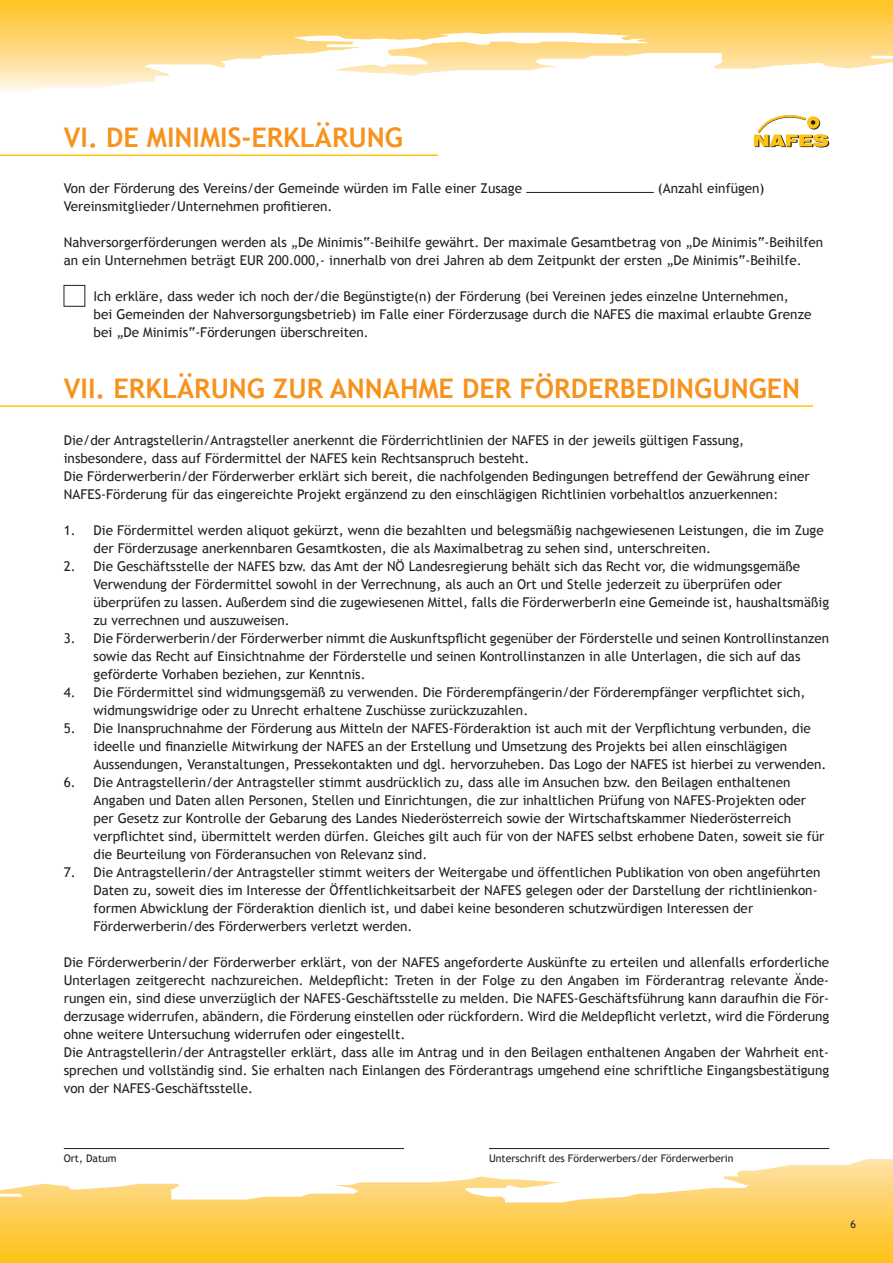
<style>
.page{position:relative;width:893px;height:1263px;background:#fff}
.page>*{position:absolute;margin:0;border:0;box-sizing:border-box;transform-origin:0 0}
.t1{font:700 27px "Trebuchet MS";color:#f7931d}
.t2{font:13.5px/18px "Trebuchet MS";color:#231f20}
.t3{font:10.5px "Trebuchet MS";color:#231f20}
</style>
<div class="page">
<svg style="left:0;top:0;width:893px;height:92px"></svg>
<svg style="left:0;top:1159px;width:893px;height:104px"></svg>
<hr style="left:0;top:154px;width:438px;height:2px;background:#fec210">
<svg style="left:754px;top:115px;width:75px;height:32px"></svg>
<hr style="left:526px;top:192px;width:128px;height:1px;background:#231f20">
<hr style="left:0;top:405px;width:813px;height:2px;background:#fec210">
<hr style="left:64px;top:1148px;width:340px;height:1px;background:#231f20">
<hr style="left:489px;top:1148px;width:340px;height:1px;background:#231f20">
<svg style="left:851px;top:1220px;width:4px;height:8px"></svg>
<h1 class="t1" style="left:64px;top:121px;width:341px">VI. DE MINIMIS-ERKLÄRUNG</h1>
<p class="t2" style="left:64px;top:179px;width:460px">Von der Förderung des Vereins/der Gemeinde würden im Falle einer Zusage</p>
<p class="t2" style="left:658px;top:179px;width:108px">(Anzahl einfügen)</p>
<p class="t2" style="left:64px;top:197px;width:270px">Vereinsmitglieder/Unternehmen profitieren.</p>
<p class="t2" style="left:64px;top:233px;width:761px">Nahversorgerförderungen werden als „De Minimis“-Beihilfe gewährt. Der maximale Gesamtbetrag von „De Minimis“-Beihilfen an ein Unternehmen beträgt EUR 200.000,- innerhalb von drei Jahren ab dem Zeitpunkt der ersten „De Minimis“-Beihilfe.</p>
<p class="t2" style="left:94px;top:287px;width:719px">Ich erkläre, dass weder ich noch der/die Begünstigte(n) der Förderung (bei Vereinen jedes einzelne Unternehmen,<br>bei Gemeinden der Nahversorgungsbetrieb) im Falle einer Förderzusage durch die NAFES die maximal erlaubte Grenze bei „De Minimis“-Förderungen überschreiten.</p>
<h1 class="t1" style="left:64px;top:372px;width:339px">VII. ERKLÄRUNG ZUR ANNAHM</h1>
<h1 class="t1" style="left:439px;top:372px;width:363px">E DER FÖRDERBEDI NGUNGEN</h1>
<p class="t2" style="left:64px;top:431px;width:747px">Die/der Antragstellerin/Antragsteller anerkennt die Förderrichtlinien der NAFES in der jeweils gültigen Fassung, insbesondere, dass auf Fördermittel der NAFES kein Rechtsanspruch besteht.<br>Die Förderwerberin/der Förderwerber erklärt sich bereit, die nachfolgenden Bedingungen betreffend der Gewährung einer NAFES-Förderung für das eingereichte Projekt ergänzend zu den einschlägigen Richtlinien vorbehaltlos anzuerkennen:</p>
<p class="t2" style="left:94px;top:521px;width:732px;text-indent:-30px">1 . Die Fördermittel werden aliquot gekürzt, wenn die bezahlten und belegsmäßig nachgewiesenen Leistungen, die im Zuge der Förderzusage anerkennbaren Gesamtkosten, die als Maximalbetrag zu sehen sind, unterschreiten.</p>
<p class="t2" style="left:94px;top:557px;width:737px;text-indent:-30px">2. Die Geschäftsstelle der NAFES bzw. das Amt der NÖ Landesregierung behält sich das Recht vor, die widmungsgemäße Verwendung der Fördermittel sowohl in der Verrechnung, als auch an Ort und Stelle jederzeit zu überprüfen oder überprüfen zu lassen. Außerdem sind die zugewiesenen Mittel, falls die FörderwerberIn eine Gemeinde ist, haushaltsmäßig zu verrechnen und auszuweisen.</p>
<p class="t2" style="left:94px;top:629px;width:737px;text-indent:-30px">3. Die Förderwerberin/der Förderwerber nimmt die Auskunftspflicht gegenüber der Förderstelle und seinen Kontrollinstanzen sowie das Recht auf Einsichtnahme der Förderstelle und seinen Kontrollinstanzen in alle Unterlagen, die sich auf das geförderte Vorhaben beziehen, zur Kenntnis.</p>
<p class="t2" style="left:94px;top:683px;width:713px;text-indent:-30px">4. Die Fördermittel sind widmungsgemäß zu verwenden. Die Förderempfängerin/der Förderempfänger verpflichtet sich, widmungswidrige oder zu Unrecht erhaltene Zuschüsse zurückzuzahlen.</p>
<p class="t2" style="left:94px;top:719px;width:734px;text-indent:-30px">5. Die Inanspruchnahme der Förderung aus Mitteln der NAFES-Förderaktion ist auch mit der Verpflichtung verbunden, die ideelle und finanzielle Mitwirkung der NAFES an der Erstellung und Umsetzung des Projekts bei allen einschlägigen<br>Aussendungen, Veranstaltungen, Pressekontakten und dgl. hervorzuheben. Das Logo der NAFES ist hierbei zu verwenden.</p>
<p class="t2" style="left:94px;top:773px;width:732px;text-indent:-30px">6. Die Antragstellerin/der Antragsteller stimmt ausdrücklich zu, dass alle im Ansuchen bzw. den Beilagen enthaltenen Angaben und Daten allen Personen, Stellen und Einrichtungen, die zur inhaltlichen Prüfung von NAFES-Projekten oder per Gesetz zur Kontrolle der Gebarung des Landes Niederösterreich sowie der Wirtschaftskammer Niederösterreich verpflichtet sind, übermittelt werden dürfen. Gleiches gilt auch für von der NAFES selbst erhobene Daten, soweit sie für die Beurteilung von Förderansuchen von Relevanz sind.</p>
<p class="t2" style="left:94px;top:863px;width:728px;text-indent:-30px">7. Die Antragstellerin/der Antragsteller stimmt weiters der Weitergabe und öffentlichen Publikation von oben angeführten Daten zu, soweit dies im Interesse der Öffentlichkeitsarbeit der NAFES gelegen oder der Darstellung der richtlinienkon&shy;formen Abwicklung der Förderaktion dienlich ist, und dabei keine besonderen schutzwürdigen Interessen der Förderwerberin/des Förderwerbers verletzt werden.</p>
<p class="t2" style="left:64px;top:953px;width:767px">Die Förderwerberin/der Förderwerber erklärt, von der NAFES angeforderte Auskünfte zu erteilen und allenfalls erforderliche Unterlagen zeitgerecht nachzureichen. Meldepflicht: Treten in der Folge zu den Angaben im Förderantrag relevante Ände&shy;rungen ein, sind diese unverzüglich der NAFES-Geschäftsstelle zu melden. Die NAFES-Geschäftsführung kann daraufhin die För&shy;derzusage widerrufen, abändern, die Förderung einstellen oder rückfordern. Wird die Meldepflicht verletzt, wird die Förderung ohne weitere Untersuchung widerrufen oder eingestellt.<br>Die Antragstellerin/der Antragsteller erklärt, dass alle im Antrag und in den Beilagen enthaltenen Angaben der Wahrheit ent&shy;sprechen und vollständig sind. Sie erhalten nach Einlangen des Förderantrags umgehend eine schriftliche Eingangsbestätigung von der NAFES-Geschäftsstelle.</p>
<p class="t3" style="left:64px;top:1152px;width:54px">Ort, Datum</p>
<p class="t3" style="left:489px;top:1152px;width:246px">Unterschrift des Förderwerbers/der Förderwerberin</p>
</div>
